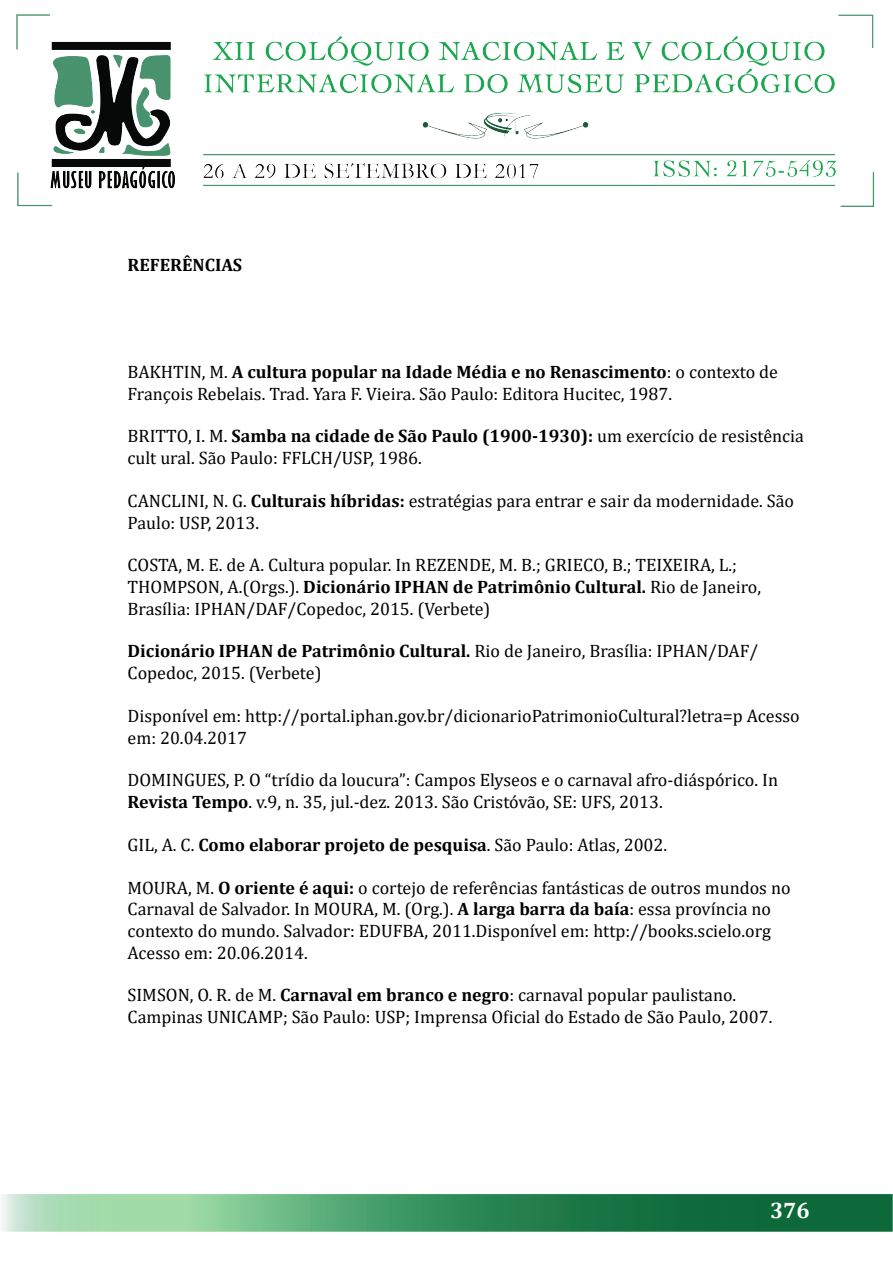
<style>
.page{position:relative;width:893px;height:1263px;background:#fff}
.page>*{position:absolute;margin:0;border:0;box-sizing:border-box;transform-origin:0 0}
.t1{font:700 22.5px "Cambria";color:#fff}
.t2{font:18px/21.6px "Cambria";color:#000}
.t3{font:700 18px "Cambria";color:#000}
.s1{font-weight:700}
</style>
<div class="page">
<img style="left:2px;top:14px;width:890px;height:1218px">
<p class="t3" style="left:128px;top:252px;width:116px">REFERÊNCIAS</p>
<p class="t2" style="left:128px;top:361px;width:652px">BAKHTIN, M. <span class="s1">A cultura popular na Idade Média e no Renascimento</span>: o contexto de<br>François Rebelais. Trad. Yara F. Vieira. São Paulo: Editora Hucitec, 1987.</p>
<p class="t2" style="left:128px;top:425px;width:678px">BRITTO, I. M. <span class="s1">Samba na cidade de São Paulo (1900-1930):</span> um exercício de resistência cult ural. São Paulo: FFLCH/USP, 1986.</p>
<p class="t2" style="left:128px;top:490px;width:668px">CANCLINI, N. G. <span class="s1">Culturais híbridas:</span> estratégias para entrar e sair da modernidade. São<br>Paulo: USP, 2013.</p>
<p class="t2" style="left:128px;top:554px;width:635px">COSTA, M. E. de A. Cultura popular. In REZENDE, M. B.; GRIECO, B.; TEIXEIRA, L.;<br>THOMPSON, A.(Orgs.). <span class="s1">Dicionário IPHAN de Patrimônio Cultural.</span> Rio de Janeiro,<br>Brasília: IPHAN/DAF/Copedoc, 2015. (Verbete)</p>
<p class="t2" style="left:128px;top:640px;width:632px"><span class="s1">Dicionário IPHAN de Patrimônio Cultural.</span> Rio de Janeiro, Brasília: IPHAN/DAF/<br>Copedoc, 2015. (Verbete)</p>
<p class="t2" style="left:128px;top:705px;width:674px">Disponível em: http://portal.iphan.gov.br/dicionarioPatrimonioCultural?letra=p Acesso em: 20.04.2017</p>
<p class="t2" style="left:128px;top:769px;width:652px">DOMINGUES, P. O “trídio da loucura”: Campos Elyseos e o carnaval afro-diáspórico. In<br><span class="s1">Revista Tempo</span>. v.9, n. 35, jul.-dez. 2013. São Cristóvão, SE: UFS, 2013.</p>
<p class="t2" style="left:128px;top:834px;width:541px">GIL, A. C. <span class="s1">Como elaborar projeto de pesquisa</span>. São Paulo: Atlas, 2002.</p>
<p class="t2" style="left:128px;top:877px;width:664px">MOURA, M. <span class="s1">O oriente é aqui:</span> o cortejo de referências fantásticas de outros mundos no Carnaval de Salvador. In MOURA, M. (Org.). <span class="s1">A larga barra da baía</span>: essa província no contexto do mundo. Salvador: EDUFBA, 2011.Disponível em: http://books.scielo.org Acesso em: 20.06.2014.</p>
<p class="t2" style="left:128px;top:984px;width:646px">SIMSON, O. R. de M. <span class="s1">Carnaval em branco e negro</span>: carnaval popular paulistano.<br>Campinas UNICAMP; São Paulo: USP; Imprensa Oficial do Estado de São Paulo, 2007.</p>
<p class="t1" style="left:770px;top:1195px;width:41px">376</p>
</div>
